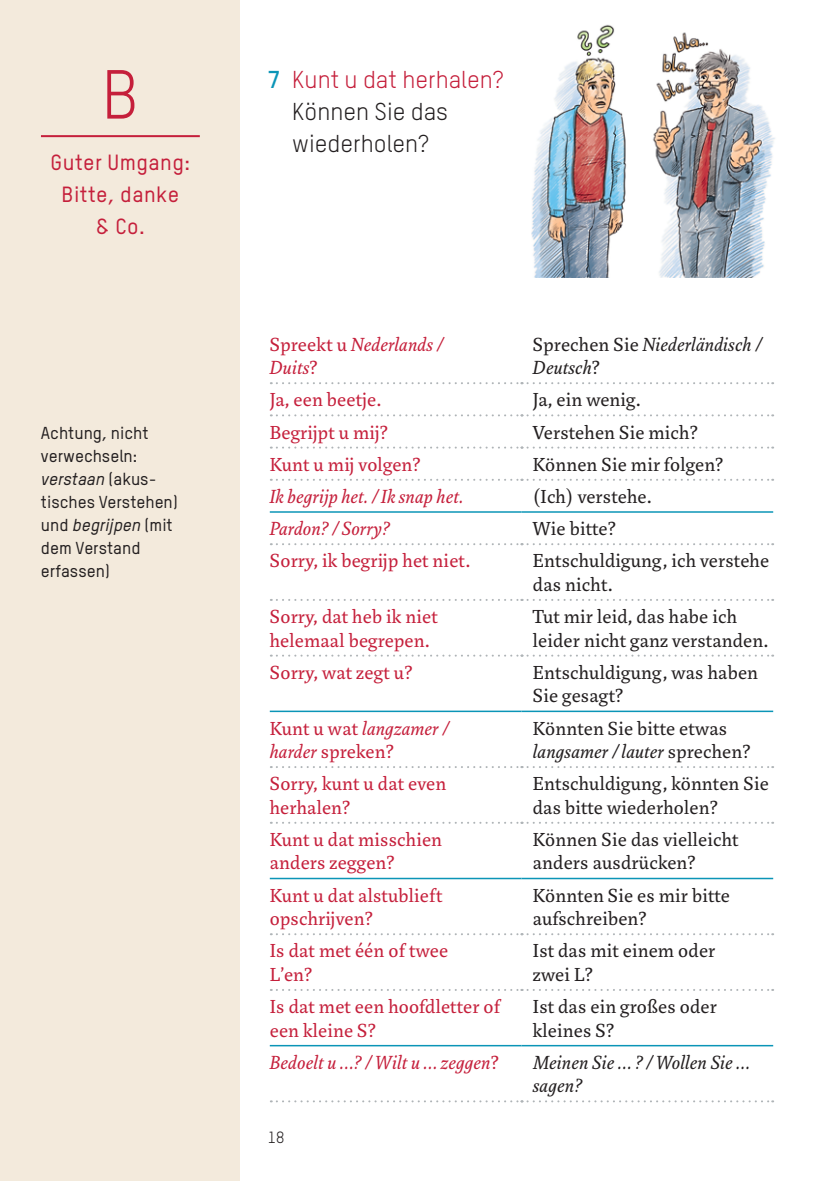
<style>
.page{position:relative;width:840px;height:1181px;background:#fff}
.page>*{position:absolute;margin:0;border:0;box-sizing:border-box;transform-origin:0 0}
.t1{font:68px "TSTARPRO";color:#c51f3b}
.t2{font:24px/32px "TSTARPRO";color:#231f20}
.t3{font:500 21.6px/32px "TSTAR";letter-spacing:.02em;color:#c51f3b;text-align:center}
.t4{font:20.4px/23.4px "Marat Pro";letter-spacing:.01em;color:#231f20}
.t5{font:20.4px/23.4px "Marat Pro";letter-spacing:.01em;color:#c51f3b}
.t6{font:italic 20.4px/23.4px "Marat Pro";letter-spacing:.01em;color:#c51f3b}
.t7{font:italic 20.4px/23.4px "Marat Pro";letter-spacing:.01em;color:#231f20}
.t8{font:500 17px/23px "TSTAR";color:#231f20}
.t9{font:italic 500 17px "TSTARPRO";color:#231f20}
.t10{font:16px "TSTARPRO";color:#231f20}
.s1{font-family:"TSTAR";font-style:normal}
.s2{font-family:"TSTAR";font-weight:700;color:#0b95b7}
.s3{color:#c51f3b}
.s4{font-style:normal}
.s5{font-style:italic}
</style>
<div class="page">
<div style="left:0;top:0;width:239px;height:1180px;background:#f3eadc"></div>
<hr style="left:41px;top:135px;width:159px;height:2px;background:#c51f3b">
<svg style="left:271px;top:414px;width:502px;height:2px"></svg>
<svg style="left:271px;top:382px;width:502px;height:2px"></svg>
<svg style="left:271px;top:446px;width:502px;height:2px"></svg>
<svg style="left:271px;top:599px;width:502px;height:1px"></svg>
<hr style="left:270px;top:511px;width:251px;height:1px;background:#0b95b7">
<svg style="left:271px;top:478px;width:502px;height:2px"></svg>
<hr style="left:521px;top:511px;width:252px;height:1px;background:#0b95b7">
<svg style="left:271px;top:543px;width:502px;height:2px"></svg>
<hr style="left:270px;top:710px;width:251px;height:2px;background:#0b95b7">
<svg style="left:271px;top:654px;width:502px;height:2px"></svg>
<hr style="left:521px;top:710px;width:252px;height:2px;background:#0b95b7">
<svg style="left:271px;top:766px;width:502px;height:2px"></svg>
<hr style="left:270px;top:877px;width:251px;height:2px;background:#0b95b7">
<svg style="left:271px;top:821px;width:502px;height:2px"></svg>
<hr style="left:521px;top:877px;width:252px;height:2px;background:#0b95b7">
<svg style="left:271px;top:933px;width:502px;height:2px"></svg>
<hr style="left:270px;top:1044px;width:251px;height:2px;background:#0b95b7">
<svg style="left:271px;top:989px;width:502px;height:1px"></svg>
<hr style="left:521px;top:1044px;width:252px;height:2px;background:#0b95b7">
<svg style="left:271px;top:1100px;width:502px;height:2px"></svg>
<img style="left:531px;top:24px;width:244px;height:253px">
<h1 class="t1" style="left:102px;top:70px;width:39px">B</h1>
<p class="t3" style="left:51px;top:148px;width:141px">Guter Umgang:<br>Bitte, danke<br>&amp; Co.</p>
<p class="t8" style="left:41px;top:423px;width:109px">Achtung, nicht verwechseln:</p>
<p class="t9" style="left:41px;top:473px;width:117px">verstaan <span class="s1">(akus-</span></p>
<p class="t8" style="left:41px;top:492px;width:138px">tisches Verstehen)</p>
<p class="t9" style="left:41px;top:519px;width:133px"><span class="s1">und</span> begrijpen <span class="s1">(mit</span></p>
<p class="t8" style="left:41px;top:538px;width:101px">dem Verstand erfassen)</p>
<p class="t2" style="left:292px;top:66px;width:213px;text-indent:-24px"><span class="s2">7</span> <span class="s3">Kunt u dat herhalen?<br></span>Können Sie das wiederholen?</p>
<p class="t6" style="left:270px;top:334px;width:174px"><span class="s4">Spreekt u</span> Nederlands /<br>Duits<span class="s4">?</span></p>
<p class="t7" style="left:532px;top:334px;width:230px"><span class="s4">Sprechen Sie</span> Niederländisch /<br>Deutsch<span class="s4">?</span></p>
<p class="t5" style="left:270px;top:389px;width:113px">Ja, een beetje.</p>
<p class="t4" style="left:532px;top:389px;width:110px">Ja, ein wenig.</p>
<p class="t5" style="left:270px;top:422px;width:120px">Begrijpt u mij?</p>
<p class="t4" style="left:532px;top:422px;width:167px">Verstehen Sie mich?</p>
<p class="t5" style="left:270px;top:454px;width:153px">Kunt u mij volgen?</p>
<p class="t4" style="left:532px;top:454px;width:192px">Können Sie mir folgen?</p>
<p class="t6" style="left:270px;top:486px;width:195px">Ik begrijp het. / Ik snap het.</p>
<p class="t4" style="left:532px;top:486px;width:120px">(Ich) verstehe.</p>
<p class="t6" style="left:270px;top:519px;width:121px">Pardon? / Sorry?</p>
<p class="t4" style="left:532px;top:518px;width:85px">Wie bitte?</p>
<p class="t5" style="left:270px;top:550px;width:202px">Sorry, ik begrijp het niet.</p>
<p class="t4" style="left:532px;top:550px;width:238px">Entschuldigung, ich verstehe das nicht.</p>
<p class="t5" style="left:270px;top:606px;width:169px">Sorry, dat heb ik niet helemaal begrepen.</p>
<p class="t4" style="left:532px;top:606px;width:237px">Tut mir leid, das habe ich leider nicht ganz verstanden.</p>
<p class="t5" style="left:270px;top:662px;width:145px">Sorry, wat zegt u?</p>
<p class="t4" style="left:532px;top:662px;width:226px">Entschuldigung, was haben<br>Sie gesagt?</p>
<p class="t5" style="left:270px;top:717px;width:180px">Kunt u wat <span class="s5">langzamer / harder</span> spreken?</p>
<p class="t4" style="left:532px;top:717px;width:219px">Könnten Sie bitte etwas <span class="s5">langsamer / lauter</span> sprechen?</p>
<p class="t5" style="left:270px;top:773px;width:178px">Sorry, kunt u dat even herhalen?</p>
<p class="t4" style="left:532px;top:773px;width:237px">Entschuldigung, könnten Sie das bitte wiederholen?</p>
<p class="t5" style="left:270px;top:829px;width:174px">Kunt u dat misschien anders zeggen?</p>
<p class="t4" style="left:532px;top:829px;width:207px">Können Sie das vielleicht anders ausdrücken?</p>
<p class="t5" style="left:270px;top:884px;width:174px">Kunt u dat alstublieft opschrijven?</p>
<p class="t4" style="left:532px;top:884px;width:198px">Könnten Sie es mir bitte aufschreiben?</p>
<p class="t5" style="left:270px;top:940px;width:180px">Is dat met één of twee<br>L’en?</p>
<p class="t4" style="left:532px;top:940px;width:184px">Ist das mit einem oder zwei L?</p>
<p class="t5" style="left:270px;top:996px;width:232px">Is dat met een hoofdletter of een kleine S?</p>
<p class="t4" style="left:532px;top:996px;width:185px">Ist das ein großes oder kleines S?</p>
<p class="t6" style="left:270px;top:1052px;width:231px">Bedoelt u …? / Wilt u … zeggen<span class="s4">?</span></p>
<p class="t7" style="left:532px;top:1052px;width:218px">Meinen Sie … ? / Wollen Sie … sagen?</p>
<p class="t10" style="left:268px;top:1131px;width:18px">18</p>
</div>
